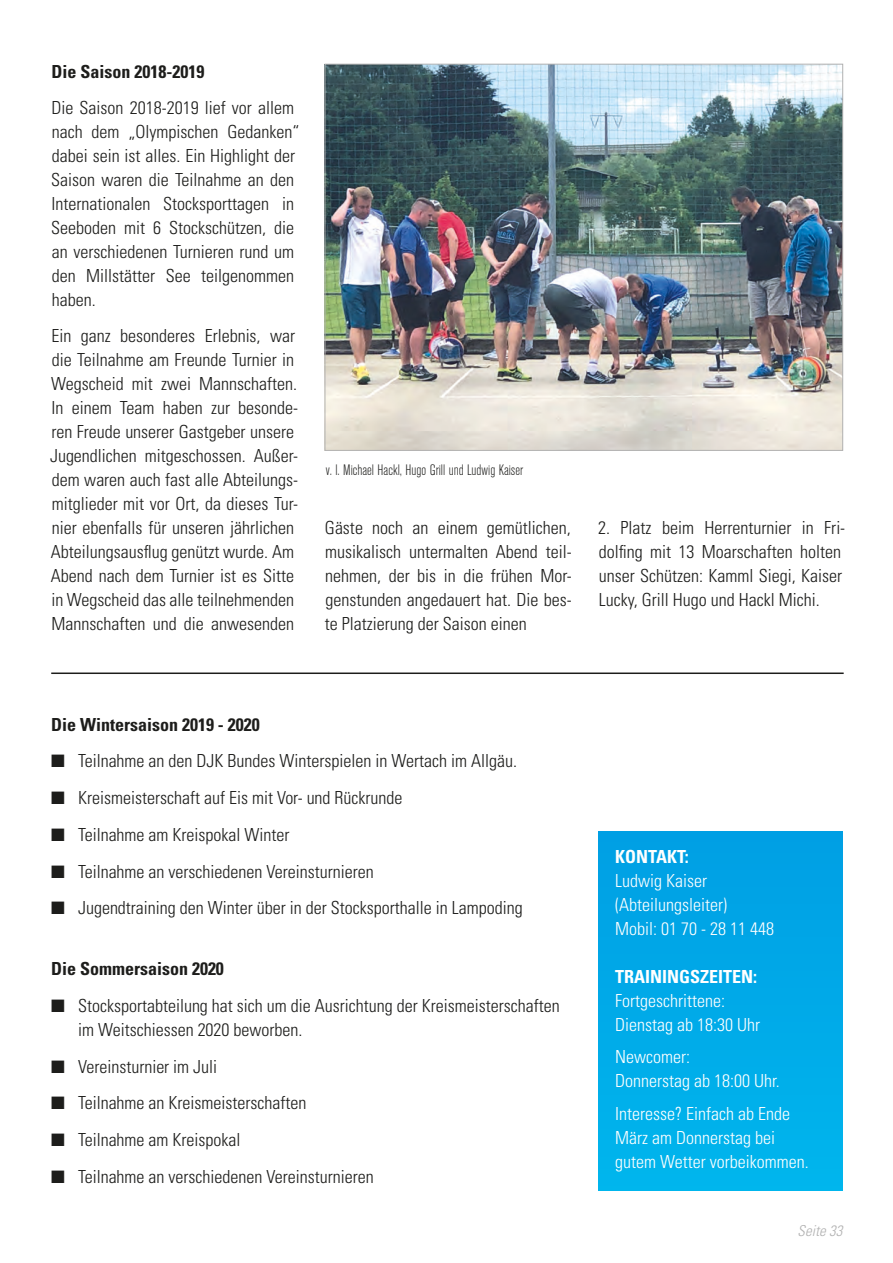
<style>
.page{position:relative;width:893px;height:1263px;background:#fff}
.page>*{position:absolute;margin:0;border:0;box-sizing:border-box;transform-origin:0 0}
.t1{font:300 condensed 18px/24px "Univers LT Std";color:#1d1d1b}
.t2{font:300 condensed 18px/24px "Univers LT Std";color:#fff}
.t3{font:700 condensed 18px "Univers LT Std";color:#1d1d1b}
.t4{font:700 condensed 18px "Univers LT Std";color:#fff}
.t5{font:300 condensed 15px "Akzidenz Grotesk BE";color:#1d1d1b}
.t6{font:italic 300 condensed 15px "Univers LT Std";color:#b2b2b2}
</style>
<div class="page">
<img style="left:327px;top:66px;width:514px;height:383px">
<hr style="left:51px;top:672px;width:793px;height:2px;background:#1d1d1b">
<div style="left:599px;top:831px;width:244px;height:360px;background:#00aae8"></div>
<p class="t3" style="left:52px;top:61px;width:154px">Die Saison 2018-2019</p>
<p class="t1" style="left:51px;top:96px;width:250px">Die Saison 2018-2019 lief vor allem nach dem „Olympischen Gedanken“ dabei sein ist alles. Ein Highlight der<br>Saison waren die Teilnahme an den<br>Internationalen Stocksporttagen in<br>Seeboden mit 6 Stockschützen, die an verschiedenen Turnieren rund um den Millstätter See teilgenommen haben.</p>
<p class="t1" style="left:50px;top:324px;width:250px">Ein ganz besonderes Erlebnis, war die Teilnahme am Freunde Turnier in Wegscheid mit zwei Mannschaften.<br>In einem Team haben zur besonde&shy;ren Freude unserer Gastgeber unsere Jugendlichen mitgeschossen. Außer&shy;dem waren auch fast alle Abteilungs&shy;mitglieder mit vor Ort, da dieses Tur&shy;nier ebenfalls für unseren jährlichen Abteilungsausflug genützt wurde. Am Abend nach dem Turnier ist es Sitte in Wegscheid das alle teilnehmenden Mannschaften und die anwesenden</p>
<p class="t5" style="left:326px;top:462px;width:199px">v. l. Michael Hackl, Hugo Grill und Ludwig Kaiser</p>
<p class="t1" style="left:325px;top:516px;width:248px;text-align:justify">Gäste noch an einem gemütlichen, musikalisch untermalten Abend teil&shy;nehmen, der bis in die frühen Mor&shy;genstunden angedauert hat. Die bes&shy;te Platzierung der Saison einen</p>
<p class="t1" style="left:598px;top:516px;width:249px">2. Platz beim Herrenturnier in Fri&shy;dolfing mit 13 Moarschaften holten unser Schützen: Kamml Siegi, Kaiser Lucky, Grill Hugo und Hackl Michi.</p>
<p class="t3" style="left:51px;top:713px;width:210px">Die Wintersaison 2019 - 2020</p>
<p class="t1" style="left:51px;top:749px;width:468px">■ Teilnahme an den DJK Bundes Winterspielen in Wertach im Allgäu.</p>
<p class="t1" style="left:51px;top:786px;width:353px">■ Kreismeisterschaft auf Eis mit Vor- und Rückrunde</p>
<p class="t1" style="left:51px;top:822px;width:240px">■ Teilnahme am Kreispokal Winter</p>
<p class="t1" style="left:51px;top:859px;width:324px">■ Teilnahme an verschiedenen Vereinsturnieren</p>
<p class="t1" style="left:51px;top:896px;width:473px">■ Jugendtraining den Winter über in der Stocksporthalle in Lampoding</p>
<p class="t3" style="left:51px;top:958px;width:174px">Die Sommersaison 2020</p>
<p class="t1" style="left:78px;top:994px;width:483px;text-indent:-27px">■ Stocksportabteilung hat sich um die Ausrichtung der Kreismeisterschaften im Weitschiessen 2020 beworben.</p>
<p class="t1" style="left:51px;top:1054px;width:168px">■ Vereinsturnier im Juli</p>
<p class="t1" style="left:51px;top:1091px;width:257px">■ Teilnahme an Kreismeisterschaften</p>
<p class="t1" style="left:51px;top:1128px;width:191px">■ Teilnahme am Kreispokal</p>
<p class="t1" style="left:51px;top:1165px;width:324px">■ Teilnahme an verschiedenen Vereinsturnieren</p>
<p class="t4" style="left:615px;top:845px;width:75px">KONTAKT:</p>
<p class="t2" style="left:615px;top:868px;width:160px">Ludwig Kaiser (Abteilungsleiter)<br>Mobil: 01 70 - 28 11 448</p>
<p class="t4" style="left:615px;top:965px;width:144px">TRAININGSZEITEN:</p>
<p class="t2" style="left:615px;top:988px;width:146px">Fortgeschrittene:<br>Dienstag ab 18:30 Uhr</p>
<p class="t2" style="left:615px;top:1045px;width:166px">Newcomer:<br>Donnerstag ab 18:00 Uhr.</p>
<p class="t2" style="left:615px;top:1101px;width:195px">Interesse? Einfach ab Ende<br>März am Donnerstag bei gutem Wetter vorbeikommen.</p>
<p class="t6" style="left:798px;top:1222px;width:46px">Seite 33</p>
</div>
